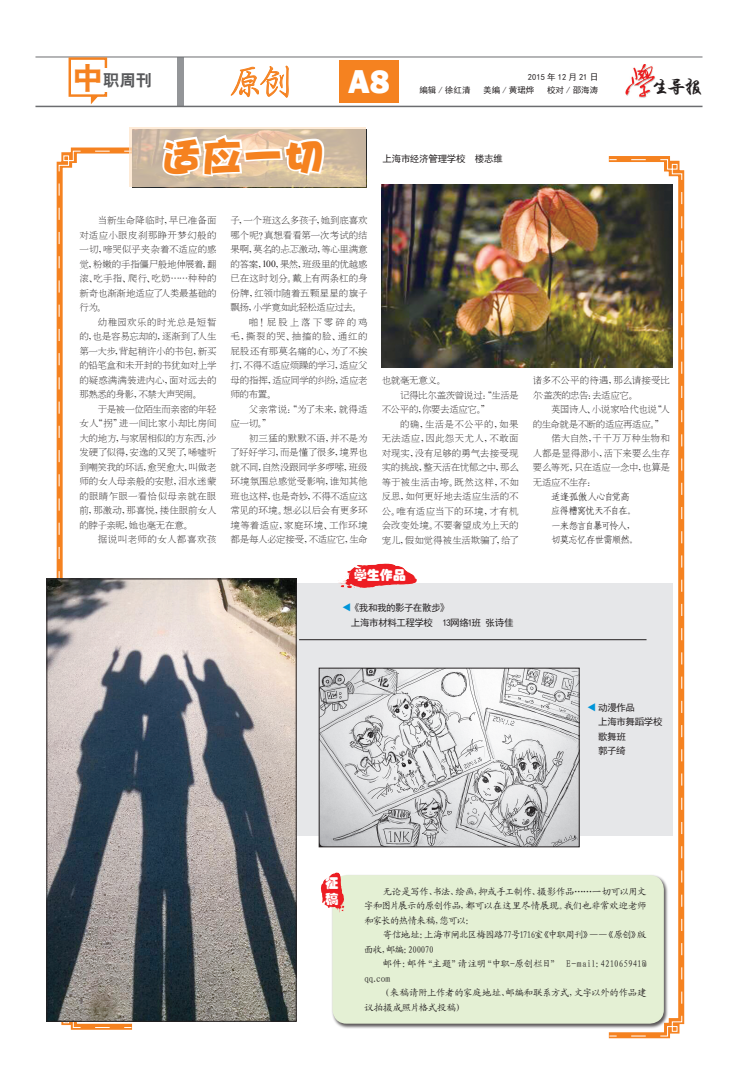
<style>
.page{position:relative;width:738px;height:1078px;background:#fff}
.page>*{position:absolute;margin:0;border:0;box-sizing:border-box;transform-origin:0 0}
.t1{font:40px "DFP Hai Bao W12";color:#f58220}
.t2{font:35px "H Yi 2 gj";color:#f58220}
.t3{font:800 34px "Franklin Gothic";color:#fff}
.t4{font:18px "H Yi 4 gj";color:#231f20;scale:1.1 1}
.t5{font:16.2px "H Yb 2 gj";color:#57585a}
.t6{font:13.4px/16.1px "H Yo 1 gj";color:#fff}
.t7{font:9.5px/14.5px "H Ya 2 gj";letter-spacing:-.02em;color:#231f20;text-align:justify}
.t8{font:9.5px/14.5px "Kai Ti GB2312";letter-spacing:-.05em;color:#231f20;text-align:justify}
.t9{font:9.5px/14.5px "Sim Hei";letter-spacing:-.04em;color:#231f20}
.t10{font:9.5px/14.5px "Kai Ti GB2312";letter-spacing:-.08em;color:#231f20}
.t11{font:9.5px "H Ya 2 gj";letter-spacing:-.05em;color:#231f20}
.t12{font:9.5px/14.5px "Kai Ti GB2312";letter-spacing:-.02em;color:#231f20}
.t13{font:9.5px "H Ya 2 gj";letter-spacing:-.045em;color:#231f20}
.t14{font:9.5px/14.5px "Kai Ti GB2312";letter-spacing:-.03em;color:#231f20}
.t15{font:9.5px/14.5px "Fang Song GB2312";letter-spacing:-.105em;color:#231f20}
.t16{font:9.5px "H Ya 2 gj";letter-spacing:.035em;color:#231f20}
.t17{font:9.5px "H Ya 2 gj";letter-spacing:.005em;color:#231f20}
.t18{font:9.5px "H Ya 2 gj";letter-spacing:-.04em;color:#231f20}
.t19{font:9.5px "H Ya 2 gj";color:#231f20}
.t20{font:9.5px "H Ya 2 gj";letter-spacing:.06em;color:#231f20}
.t21{font:9.5px "H Ya 2 gj";letter-spacing:.03em;color:#231f20}
.t22{font:9.5px "H Ya 2 gj";letter-spacing:.02em;color:#231f20}
.t23{font:9.5px "H Ya 2 gj";letter-spacing:.04em;color:#231f20}
.t24{font:9.5px "H Ya 2 gj";letter-spacing:.01em;color:#231f20}
.t25{font:9.5px "H Ya 2 gj";letter-spacing:.045em;color:#231f20}
.t26{font:9.5px "H Ya 2 gj";letter-spacing:.205em;color:#231f20}
.t27{font:9.5px "Sim Hei";color:#0095d9}
.t28{font:8.5px "Sim Hei";color:#231f20}
.s1{font-size:30.6px;color:#f58220}
.s2{font-family:"Times New Roman"}
.s3{font-family:"Sim Sun"}
</style>
<div class="page">
<div style="left:177px;top:57px;width:7px;height:49px;background:#939598"></div>
<svg style="left:230px;top:65px;width:59px;height:33px"></svg>
<img style="left:625px;top:65px;width:27px;height:33px">
<svg style="left:652px;top:66px;width:3px;height:16px"></svg>
<hr style="left:35px;top:57px;width:667px;height:1px;background:#6c6d70">
<hr style="left:35px;top:106px;width:667px;height:1px;background:#6c6d70">
<div style="left:339px;top:61px;width:59px;height:42px;background:#f58220"></div>
<svg style="left:67px;top:56px;width:41px;height:48px"></svg>
<div style="left:99px;top:68px;width:51px;height:23px;background:#fff"></div>
<div style="left:95px;top:583px;width:577px;height:252px;background:#e6e7e9"></div>
<svg style="left:54px;top:144px;width:84px;height:886px"></svg>
<svg style="left:58px;top:150px;width:74px;height:878px"></svg>
<svg style="left:602px;top:156px;width:83px;height:883px"></svg>
<svg style="left:608px;top:159px;width:74px;height:877px"></svg>
<div style="left:331px;top:873px;width:337px;height:155px;background:#231f20;opacity:.75"></div>
<div style="left:332px;top:874px;width:331px;height:149px;background:#e4f0d4;border-radius:14px"></div>
<img style="left:321px;top:872px;width:16px;height:38px">
<img style="left:339px;top:563px;width:43px;height:21px">
<img style="left:381px;top:185px;width:291px;height:182px">
<svg style="left:130px;top:128px;width:236px;height:59px;background:#d0bca4"></svg>
<svg style="left:160px;top:132px;width:166px;height:50px"></svg>
<img style="left:49px;top:580px;width:245px;height:439px">
<div style="left:47px;top:578px;width:249px;height:443px;border:1px solid #231f20"></div>
<img style="left:321px;top:670px;width:256px;height:174px">
<hr style="left:299px;top:639px;width:347px;height:1px;background:#231f20">
<h3 class="t5" style="left:72px;top:72px;width:81px"><span class="s1">中</span>职周刊</h3>
<h3 class="t3" style="left:348px;top:60px;width:43px">A8</h3>
<h2 class="t2" style="left:229px;top:64px;width:66px">原创</h2>
<p class="t28" style="left:527px;top:73px;width:72px">2015 年 12 月 21 日</p>
<p class="t28" style="left:419px;top:86px;width:52px">编辑 / 徐红清</p>
<p class="t28" style="left:483px;top:86px;width:52px">美编 / 黄珺烨</p>
<p class="t28" style="left:546px;top:86px;width:52px">校对 / 邵海涛</p>
<h3 class="t4" style="left:651px;top:78px;width:48px">生导报</h3>
<h1 class="t1" style="left:161px;top:136px;width:164px">适应一切</h1>
<p class="t9" style="left:382px;top:152px;width:122px">上海市经济管理学校 楼志维</p>
<p class="t7" style="left:79px;top:213px;width:139px;text-indent:18px">当新生命降临时，早已准备面对适应小眼皮刹那睁开梦幻般的一切，啼哭似乎夹杂着不适应的感觉，粉嫩的手指僵尸般地伸展着，翻滚、吃手指、爬行、吃奶……种种的新奇也渐渐地适应了人类最基础的行为。</p>
<p class="t7" style="left:79px;top:314px;width:139px;text-indent:18px">幼稚园欢乐的时光总是短暂的，也是容易忘却的，逐渐到了人生第一大步，背起稍许小的书包，新买的铅笔盒和未开封的书犹如对上学的疑惑满满装进内心，面对远去的那熟悉的身影，不禁大声哭闹。</p>
<p class="t7" style="left:79px;top:401px;width:139px;text-indent:18px">于是被一位陌生而亲密的年轻女人“拐”进一间比家小却比房间大的地方，与家居相似的方东西，沙发硬了似得，安逸的又哭了，唏嘘听到嘲笑我的坏话，愈哭愈大，叫做老师的女人母亲般的安慰，泪水迷蒙的眼睛乍眼一看恰似母亲就在眼前，那激动，那喜悦，搂住眼前女人的脖子亲昵，她也毫无在意。</p>
<p class="t25" style="left:98px;top:534px;width:120px">据说叫老师的女人都喜欢孩</p>
<p class="t7" style="left:230px;top:213px;width:138px">子，一个班这么多孩子，她到底喜欢</p>
<p class="t7" style="left:230px;top:227px;width:139px">哪个呢？真想看看第一次考试的结</p>
<p class="t18" style="left:230px;top:244px;width:138px">果啊，莫名的忐忑激动，等心里满意</p>
<p class="t7" style="left:230px;top:256px;width:139px">的答案，<span class="s2">100</span>，果然，班级里的优越感</p>
<p class="t19" style="left:230px;top:273px;width:139px">已在这时划分。戴上有两条杠的身</p>
<p class="t7" style="left:230px;top:285px;width:138px">份牌，红领巾随着五颗星星的旗子</p>
<p class="t13" style="left:230px;top:302px;width:132px">飘扬，小学竟如此轻松适应过去。</p>
<p class="t26" style="left:249px;top:317px;width:120px">啪！屁股上落下零碎的鸡</p>
<p class="t20" style="left:230px;top:331px;width:138px">毛，撕裂的哭、抽搐的脸、通红的</p>
<p class="t7" style="left:230px;top:343px;width:138px">屁股还有那莫名痛的心，为了不挨</p>
<p class="t7" style="left:230px;top:358px;width:138px">打，不得不适应烦躁的学习，适应父</p>
<p class="t7" style="left:230px;top:372px;width:138px">母的指挥，适应同学的纠纷，适应老</p>
<p class="t7" style="left:230px;top:387px;width:47px">师的布置。</p>
<p class="t17" style="left:249px;top:404px;width:120px">父亲常说：“为了未来，就得适</p>
<p class="t7" style="left:230px;top:416px;width:42px">应一切。”</p>
<p class="t17" style="left:249px;top:433px;width:120px">初三猛的默默不语，并不是为</p>
<p class="t7" style="left:230px;top:445px;width:139px">了好好学习，而是懂了很多，境界也</p>
<p class="t11" style="left:230px;top:462px;width:138px">就不同，自然没跟同学多啰嗦，班级</p>
<p class="t7" style="left:230px;top:474px;width:138px">环境氛围总感觉受影响，谁知其他</p>
<p class="t7" style="left:230px;top:488px;width:138px">班也这样，也是奇妙，不得不适应这</p>
<p class="t7" style="left:230px;top:503px;width:138px">常见的环境。想必以后会有更多环</p>
<p class="t16" style="left:230px;top:520px;width:138px">境等着适应，家庭环境、工作环境</p>
<p class="t7" style="left:230px;top:532px;width:138px">都是每人必定接受，不适应它，生命</p>
<p class="t7" style="left:381px;top:373px;width:66px">也就毫无意义。</p>
<p class="t13" style="left:400px;top:390px;width:120px">记得比尔盖茨曾说过：“生活是</p>
<p class="t13" style="left:381px;top:404px;width:110px">不公平的，你要去适应它。”</p>
<p class="t16" style="left:400px;top:419px;width:120px">的确，生活是不公平的，如果</p>
<p class="t21" style="left:381px;top:433px;width:138px">无法适应，因此怨天尤人，不敢面</p>
<p class="t7" style="left:381px;top:445px;width:138px">对现实，没有足够的勇气去接受现</p>
<p class="t7" style="left:381px;top:460px;width:139px">实的挑战，整天活在忧郁之中，那么</p>
<p class="t22" style="left:381px;top:477px;width:138px">等于被生活击垮。既然这样，不如</p>
<p class="t7" style="left:381px;top:489px;width:138px">反思，如何更好地去适应生活的不</p>
<p class="t23" style="left:381px;top:506px;width:138px">公。唯有适应当下的环境，才有机</p>
<p class="t7" style="left:381px;top:518px;width:138px">会改变处境。不要奢望成为上天的</p>
<p class="t7" style="left:381px;top:532px;width:139px">宠儿，假如觉得被生活欺骗了，给了</p>
<h3 class="t6" style="left:353px;top:567px;width:54px">学生作品</h3>
<p class="t9" style="left:350px;top:600px;width:165px">《我和我的影子在散步》<br>上海市材料工程学校 13网络1班 张诗佳</p>
<p class="t27" style="left:342px;top:612px;width:11px;rotate:-90deg">▲</p>
<p class="t7" style="left:532px;top:373px;width:138px">诸多不公平的待遇，那么请接受比尔<span class="s2">·</span>盖茨的忠告：去适应它。</p>
<p class="t11" style="left:551px;top:404px;width:120px">英国诗人、小说家哈代也说“人</p>
<p class="t11" style="left:532px;top:419px;width:132px">的生命就是不断的适应再适应。”</p>
<p class="t24" style="left:551px;top:433px;width:120px">偌大自然，千千万万种生物和</p>
<p class="t7" style="left:532px;top:445px;width:138px">人都是显得渺小，活下来要么生存</p>
<p class="t7" style="left:532px;top:460px;width:138px">要么等死，只在适应一念中，也算是</p>
<p class="t7" style="left:532px;top:474px;width:64px">无适应不生存：</p>
<p class="t15" style="left:550px;top:489px;width:89px">适逢孤傲人心自觉高应得糟窝忧天不自在。一来怨言自暴可怜人，切莫忘忆存世需顺然。</p>
<p class="t9" style="left:597px;top:700px;width:66px">动漫作品<br>上海市舞蹈学校歌舞班<br>郭子绮</p>
<p class="t27" style="left:586px;top:712px;width:11px;rotate:-90deg">▲</p>
<h3 class="t6" style="left:325px;top:874px;width:15px">征稿</h3>
<p class="t8" style="left:364px;top:883px;width:284px;text-indent:18px">无论是写作、书法、绘画，抑或手工制作、摄影作品<span class="s3">……</span>一切可以用文字和图片展示的原创作品，都可以在这里尽情展现。我们也非常欢迎老师和家长的热情来稿，您可以：</p>
<p class="t10" style="left:364px;top:927px;width:283px;text-indent:18px">寄信地址：上海市闸北区梅园路77号1716室《中职周刊》——《原创》版面收，邮编：200070</p>
<p class="t12" style="left:364px;top:956px;width:283px;text-indent:18px">邮件：邮件“主题”请注明“中职-原创栏目” E-mail：421065941@ qq.com</p>
<p class="t14" style="left:364px;top:985px;width:283px;text-indent:17px">（来稿请附上作者的家庭地址、邮编和联系方式，文字以外的作品建议拍摄成照片格式投稿）</p>
</div>
